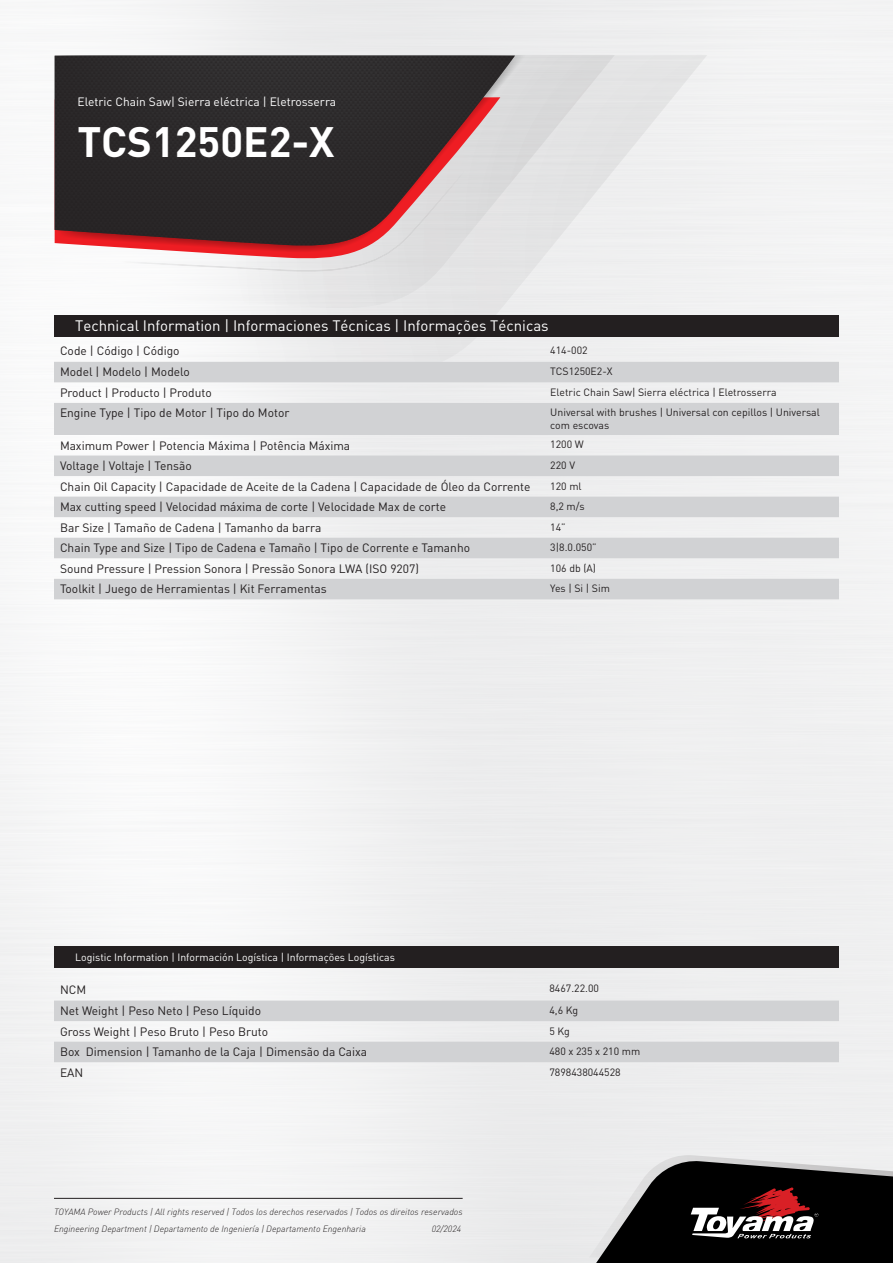
<style>
.page{position:relative;width:893px;height:1263px;background:#fff}
.page>*{position:absolute;margin:0;border:0;box-sizing:border-box;transform-origin:0 0}
.t1{font:700 42px "DIN Pro";color:#fff}
.t2{font:15px "DIN Pro";color:#fff}
.Esquerda_-_Ficha_técnica{font:12px "DIN Pro";color:#231f20}
.t3{font:12px "DIN Pro";color:#fff}
.Direita_-_Ficha_Técnica{font:10.5px/12.6px "DIN Pro";color:#231f20}
.t4{font:10.5px "DIN Pro";color:#fff}
.t5{font:italic 300 9px "DIN Pro";color:#231f20}
</style>
<div class="page">
<div style="left:0;top:1px;width:893px;height:1262px;background:#f1f1f2"></div>
<svg style="left:55px;top:55px;width:652px;height:307px"></svg>
<img style="left:515px;top:56px;width:22px;height:196px">
<svg style="left:54px;top:97px;width:471px;height:174px"></svg>
<svg style="left:589px;top:1155px;width:304px;height:108px;background:#4a4545"></svg>
<svg style="left:55px;top:56px;width:460px;height:189px;background:#4c4041"></svg>
<hr style="left:54px;top:1198px;width:409px;height:1px;background:#231f20">
<div style="left:54px;top:947px;width:785px;height:21px;background:#231f20"></div>
<svg style="left:54px;top:362px;width:785px;height:237px;fill:#d1d2d4"></svg>
<svg style="left:54px;top:1000px;width:785px;height:62px;fill:#d1d2d4"></svg>
<div style="left:54px;top:315px;width:785px;height:21px;background:#231f20"></div>
<p class="t3" style="left:78px;top:93px;width:260px">Eletric Chain Saw| Sierra eléctrica | Eletrosserra</p>
<p class="t1" style="left:78px;top:107px;width:258px">TCS1250E2-X</p>
<p class="t2" style="left:75px;top:314px;width:475px">Technical Information | Informaciones Técnicas | Informações Técnicas</p>
<p class="Esquerda_-_Ficha_técnica" style="left:60px;top:341px;width:121px">Code | Código | Código</p>
<p class="Direita_-_Ficha_Técnica" style="left:550px;top:343px;width:39px">414-002</p>
<p class="Esquerda_-_Ficha_técnica" style="left:60px;top:363px;width:131px">Model | Modelo | Modelo</p>
<p class="Direita_-_Ficha_Técnica" style="left:550px;top:364px;width:64px">TCS1250E2-X</p>
<p class="Esquerda_-_Ficha_técnica" style="left:60px;top:383px;width:153px">Product | Producto | Produto</p>
<p class="Direita_-_Ficha_Técnica" style="left:550px;top:385px;width:228px">Eletric Chain Saw| Sierra eléctrica | Eletrosserra</p>
<p class="Esquerda_-_Ficha_técnica" style="left:60px;top:404px;width:231px">Engine Type | Tipo de Motor | Tipo do Motor</p>
<p class="Direita_-_Ficha_Técnica" style="left:550px;top:405px;width:271px">Universal with brushes | Universal con cepillos | Universal com escovas</p>
<p class="Esquerda_-_Ficha_técnica" style="left:60px;top:436px;width:292px">Maximum Power | Potencia Máxima | Potência Máxima</p>
<p class="Direita_-_Ficha_Técnica" style="left:550px;top:437px;width:35px">1200 W</p>
<p class="Esquerda_-_Ficha_técnica" style="left:60px;top:456px;width:133px">Voltage | Voltaje | Tensão</p>
<p class="Direita_-_Ficha_Técnica" style="left:550px;top:458px;width:26px">220 V</p>
<p class="Esquerda_-_Ficha_técnica" style="left:60px;top:477px;width:472px">Chain Oil Capacity | Capacidade de Aceite de la Cadena | Capacidade de Óleo da Corrente</p>
<p class="Direita_-_Ficha_Técnica" style="left:550px;top:478px;width:33px">120 ml</p>
<p class="Esquerda_-_Ficha_técnica" style="left:60px;top:497px;width:388px">Max cutting speed | Velocidad máxima de corte | Velocidade Max de corte</p>
<p class="Direita_-_Ficha_Técnica" style="left:550px;top:499px;width:36px">8,2 m/s</p>
<p class="Esquerda_-_Ficha_técnica" style="left:60px;top:518px;width:263px">Bar Size | Tamaño de Cadena | Tamanho da barra</p>
<p class="Direita_-_Ficha_Técnica" style="left:550px;top:519px;width:17px">14”</p>
<p class="Esquerda_-_Ficha_técnica" style="left:60px;top:538px;width:412px">Chain Type and Size | Tipo de Cadena e Tamaño | Tipo de Corrente e Tamanho</p>
<p class="Direita_-_Ficha_Técnica" style="left:550px;top:540px;width:48px">3|8.0.050”</p>
<p class="Esquerda_-_Ficha_técnica" style="left:60px;top:559px;width:360px">Sound Pressure | Pression Sonora | Pressão Sonora LWA (ISO 9207)</p>
<p class="Direita_-_Ficha_Técnica" style="left:550px;top:561px;width:47px">106 db (A)</p>
<p class="Esquerda_-_Ficha_técnica" style="left:60px;top:580px;width:268px">Toolkit | Juego de Herramientas | Kit Ferramentas</p>
<p class="Direita_-_Ficha_Técnica" style="left:550px;top:581px;width:61px">Yes | Si | Sim</p>
<p class="t4" style="left:75px;top:949px;width:321px">Logistic Information | Información Logística | Informações Logísticas</p>
<p class="Esquerda_-_Ficha_técnica" style="left:60px;top:980px;width:28px">NCM</p>
<p class="Direita_-_Ficha_Técnica" style="left:549px;top:981px;width:51px">8467.22.00</p>
<p class="Esquerda_-_Ficha_técnica" style="left:60px;top:1001px;width:203px">Net Weight | Peso Neto | Peso Líquido</p>
<p class="Direita_-_Ficha_Técnica" style="left:549px;top:1003px;width:30px">4,6 Kg</p>
<p class="Esquerda_-_Ficha_técnica" style="left:60px;top:1022px;width:210px">Gross Weight | Peso Bruto | Peso Bruto</p>
<p class="Direita_-_Ficha_Técnica" style="left:549px;top:1023px;width:22px">5 Kg</p>
<p class="Esquerda_-_Ficha_técnica" style="left:60px;top:1042px;width:309px">Box Dimension | Tamanho de la Caja | Dimensão da Caixa</p>
<p class="Direita_-_Ficha_Técnica" style="left:549px;top:1044px;width:92px">480 x 235 x 210 mm</p>
<p class="Esquerda_-_Ficha_técnica" style="left:60px;top:1063px;width:25px">EAN</p>
<p class="Direita_-_Ficha_Técnica" style="left:549px;top:1064px;width:73px">7898438044528</p>
<p class="t5" style="left:54px;top:1205px;width:410px">TOYAMA Power Products | All rights reserved | Todos los derechos reservados | Todos os direitos reservados</p>
<p class="t5" style="left:54px;top:1222px;width:313px">Engineering Department | Departamento de Ingeniería | Departamento Engenharia</p>
<p class="t5" style="left:432px;top:1222px;width:31px">02/2024</p>
</div>
